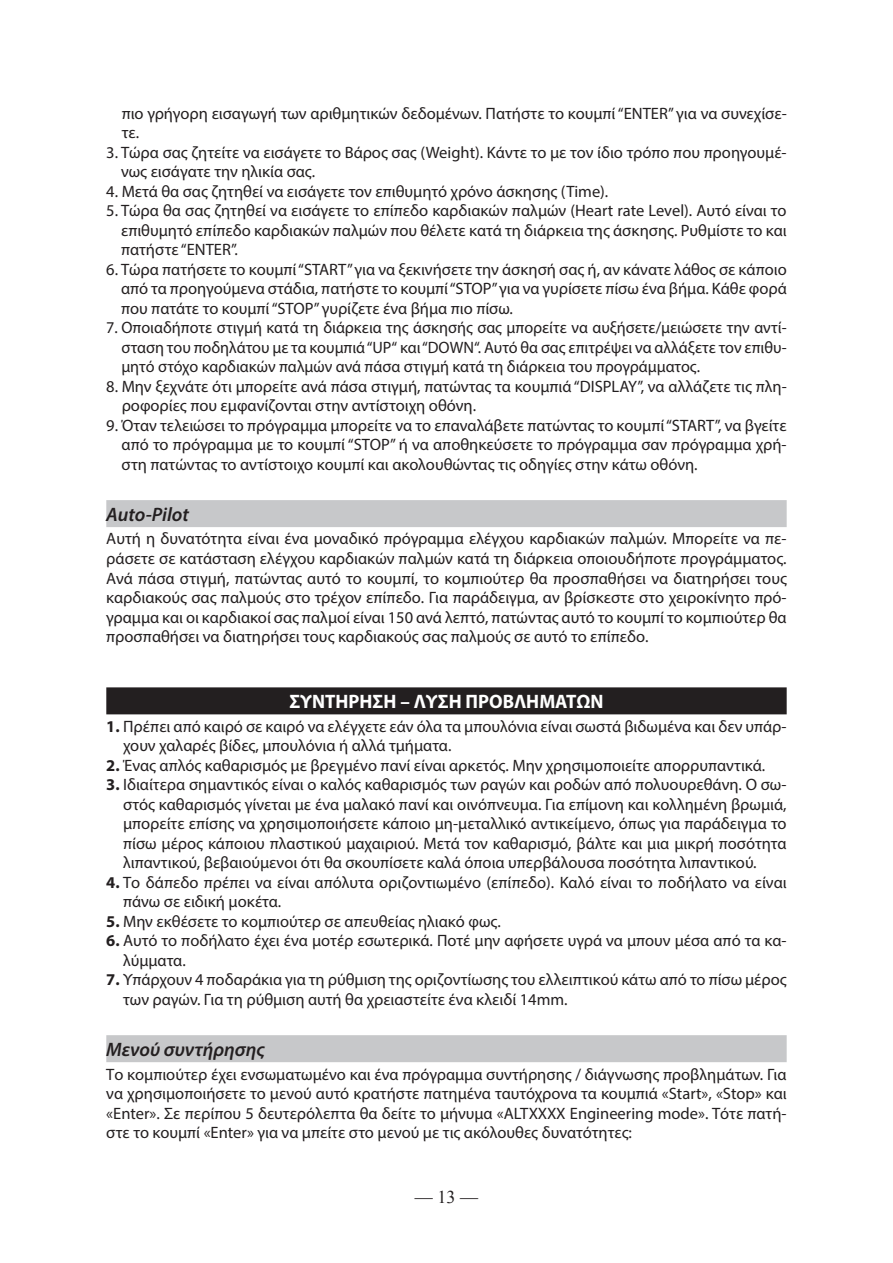
<style>
.page{position:relative;width:893px;height:1263px;background:#fff}
.page>*{position:absolute;margin:0;border:0;box-sizing:border-box;transform-origin:0 0}
.t1{font:italic 600 19.5px "Myriad Pro";color:#231f20}
.t2{font:700 19.5px "Myriad Pro";color:#fff}
.t3{font:18px "Times New Roman";color:#231f20}
.t4{font:16.5px/19.5px "Myriad Pro";color:#231f20}
.s1{font-weight:700}
</style>
<div class="page">
<div style="left:106px;top:500px;width:681px;height:27px;background:#c7c8ca"></div>
<div style="left:106px;top:687px;width:681px;height:27px;background:#231f20"></div>
<div style="left:106px;top:1035px;width:681px;height:27px;background:#c7c8ca"></div>
<p class="t4" style="left:122px;top:103px;width:667px">πιο γρήγορη εισαγωγή των αριθμητικών δεδομένων. Πατήστε το κουμπί “ENTER” για να συνεχίσε&shy;τε.</p>
<p class="t4" style="left:121px;top:142px;width:667px;text-indent:-15px">3. Τώρα σας ζητείτε να εισάγετε το Βάρος σας (Weight). Κάντε το με τον ίδιο τρόπο που προηγουμέ&shy;νως εισάγατε την ηλικία σας.</p>
<p class="t4" style="left:106px;top:181px;width:504px">4. Μετά θα σας ζητηθεί να εισάγετε τον επιθυμητό χρόνο άσκησης (Time).</p>
<p class="t4" style="left:121px;top:201px;width:667px;text-align:justify;text-indent:-15px">5. Τώρα θα σας ζητηθεί να εισάγετε το επίπεδο καρδιακών παλμών (Heart rate Level). Αυτό είναι το επιθυμητό επίπεδο καρδιακών παλμών που θέλετε κατά τη διάρκεια της άσκησης. Ρυθμίστε το και πατήστε “ENTER”.</p>
<p class="t4" style="left:121px;top:259px;width:667px;text-align:justify;text-indent:-15px">6. Τώρα πατήσετε το κουμπί “START” για να ξεκινήσετε την άσκησή σας ή, αν κάνατε λάθος σε κάποιο από τα προηγούμενα στάδια, πατήστε το κουμπί “STOP” για να γυρίσετε πίσω ένα βήμα. Κάθε φορά που πατάτε το κουμπί “STOP” γυρίζετε ένα βήμα πιο πίσω.</p>
<p class="t4" style="left:121px;top:318px;width:667px;text-align:justify;text-indent:-15px">7. Οποιαδήποτε στιγμή κατά τη διάρκεια της άσκησής σας μπορείτε να αυξήσετε/μειώσετε την αντί&shy;σταση του ποδηλάτου με τα κουμπιά “UP“ και “DOWN“. Αυτό θα σας επιτρέψει να αλλάξετε τον επιθυ&shy;μητό στόχο καρδιακών παλμών ανά πάσα στιγμή κατά τη διάρκεια του προγράμματος.</p>
<p class="t4" style="left:122px;top:376px;width:667px;text-indent:-15px">8. Μην ξεχνάτε ότι μπορείτε ανά πάσα στιγμή, πατώντας τα κουμπιά “DISPLAY”, να αλλάζετε τις πλη&shy;ροφορίες που εμφανίζονται στην αντίστοιχη οθόνη.</p>
<p class="t4" style="left:121px;top:415px;width:667px;text-align:justify;text-indent:-15px">9. Όταν τελειώσει το πρόγραμμα μπορείτε να το επαναλάβετε πατώντας το κουμπί “START”, να βγείτε από το πρόγραμμα με το κουμπί “STOP” ή να αποθηκεύσετε το πρόγραμμα σαν πρόγραμμα χρή&shy;στη πατώντας το αντίστοιχο κουμπί και ακολουθώντας τις οδηγίες στην κάτω οθόνη.</p>
<p class="t1" style="left:106px;top:502px;width:84px">Auto-Pilot</p>
<p class="t4" style="left:106px;top:529px;width:682px;text-align:justify">Αυτή η δυνατότητα είναι ένα μοναδικό πρόγραμμα ελέγχου καρδιακών παλμών. Μπορείτε να πε&shy;ράσετε σε κατάσταση ελέγχου καρδιακών παλμών κατά τη διάρκεια οποιουδήποτε προγράμματος.<br>Ανά πάσα στιγμή, πατώντας αυτό το κουμπί, το κομπιούτερ θα προσπαθήσει να διατηρήσει τους καρδιακούς σας παλμούς στο τρέχον επίπεδο. Για παράδειγμα, αν βρίσκεστε στο χειροκίνητο πρό&shy;γραμμα και οι καρδιακοί σας παλμοί είναι 150 ανά λεπτό, πατώντας αυτό το κουμπί το κομπιούτερ θα προσπαθήσει να διατηρήσει τους καρδιακούς σας παλμούς σε αυτό το επίπεδο.</p>
<p class="t2" style="left:289px;top:689px;width:316px">ΣΥΝΤΗΡΗΣΗ – ΛΥΣΗ ΠΡΟΒΛΗΜΑΤΩΝ</p>
<p class="t4" style="left:123px;top:716px;width:665px;text-indent:-17px"><span class="s1">1.</span> Πρέπει από καιρό σε καιρό να ελέγχετε εάν όλα τα μπουλόνια είναι σωστά βιδωμένα και δεν υπάρ&shy;χουν χαλαρές βίδες, μπουλόνια ή αλλά τμήματα.</p>
<p class="t4" style="left:106px;top:755px;width:661px"><span class="s1">2.</span> Ένας απλός καθαρισμός με βρεγμένο πανί είναι αρκετός. Μην χρησιμoποιείτε απορρυπαντικά.</p>
<p class="t4" style="left:123px;top:775px;width:665px;text-align:justify;text-indent:-17px"><span class="s1">3.</span> Ιδιαίτερα σημαντικός είναι ο καλός καθαρισμός των ραγών και ροδών από πολυουρεθάνη. Ο σω&shy;στός καθαρισμός γίνεται με ένα μαλακό πανί και οινόπνευμα. Για επίμονη και κολλημένη βρωμιά, μπορείτε επίσης να χρησιμοποιήσετε κάποιο μη-μεταλλικό αντικείμενο, όπως για παράδειγμα το πίσω μέρος κάποιου πλαστικού μαχαιριού. Μετά τον καθαρισμό, βάλτε και μια μικρή ποσότητα λιπαντικού, βεβαιούμενοι ότι θα σκουπίσετε καλά όποια υπερβάλουσα ποσότητα λιπαντικού.</p>
<p class="t4" style="left:123px;top:872px;width:665px;text-indent:-17px"><span class="s1">4.</span> Το δάπεδο πρέπει να είναι απόλυτα οριζοντιωμένο (επίπεδο). Καλό είναι το ποδήλατο να είναι πάνω σε ειδική μοκέτα.</p>
<p class="t4" style="left:106px;top:911px;width:396px"><span class="s1">5.</span> Μην εκθέσετε το κομπιούτερ σε απευθείας ηλιακό φως.</p>
<p class="t4" style="left:123px;top:931px;width:665px;text-indent:-17px"><span class="s1">6.</span> Αυτό το ποδήλατο έχει ένα μοτέρ εσωτερικά. Ποτέ μην αφήσετε υγρά να μπουν μέσα από τα κα&shy;λύμματα.</p>
<p class="t4" style="left:123px;top:970px;width:665px;text-indent:-17px"><span class="s1">7.</span> Υπάρχουν 4 ποδαράκια για τη ρύθμιση της οριζοντίωσης του ελλειπτικού κάτω από το πίσω μέρος των ραγών. Για τη ρύθμιση αυτή θα χρειαστείτε ένα κλειδί 14mm.</p>
<p class="t1" style="left:106px;top:1037px;width:160px">Μενού συντήρησης</p>
<p class="t4" style="left:106px;top:1064px;width:682px;text-align:justify">Το κομπιούτερ έχει ενσωματωμένο και ένα πρόγραμμα συντήρησης / διάγνωσης προβλημάτων. Για να χρησιμοποιήσετε το μενού αυτό κρατήστε πατημένα ταυτόχρονα τα κουμπιά «Start», «Stop» και «Enter». Σε περίπου 5 δευτερόλεπτα θα δείτε το μήνυμα «ALTXXXX Engineering mode». Τότε πατή&shy;στε το κουμπί «Enter» για να μπείτε στο μενού με τις ακόλουθες δυνατότητες:</p>
<p class="t3" style="left:415px;top:1185px;width:64px">— 13 —</p>
</div>
